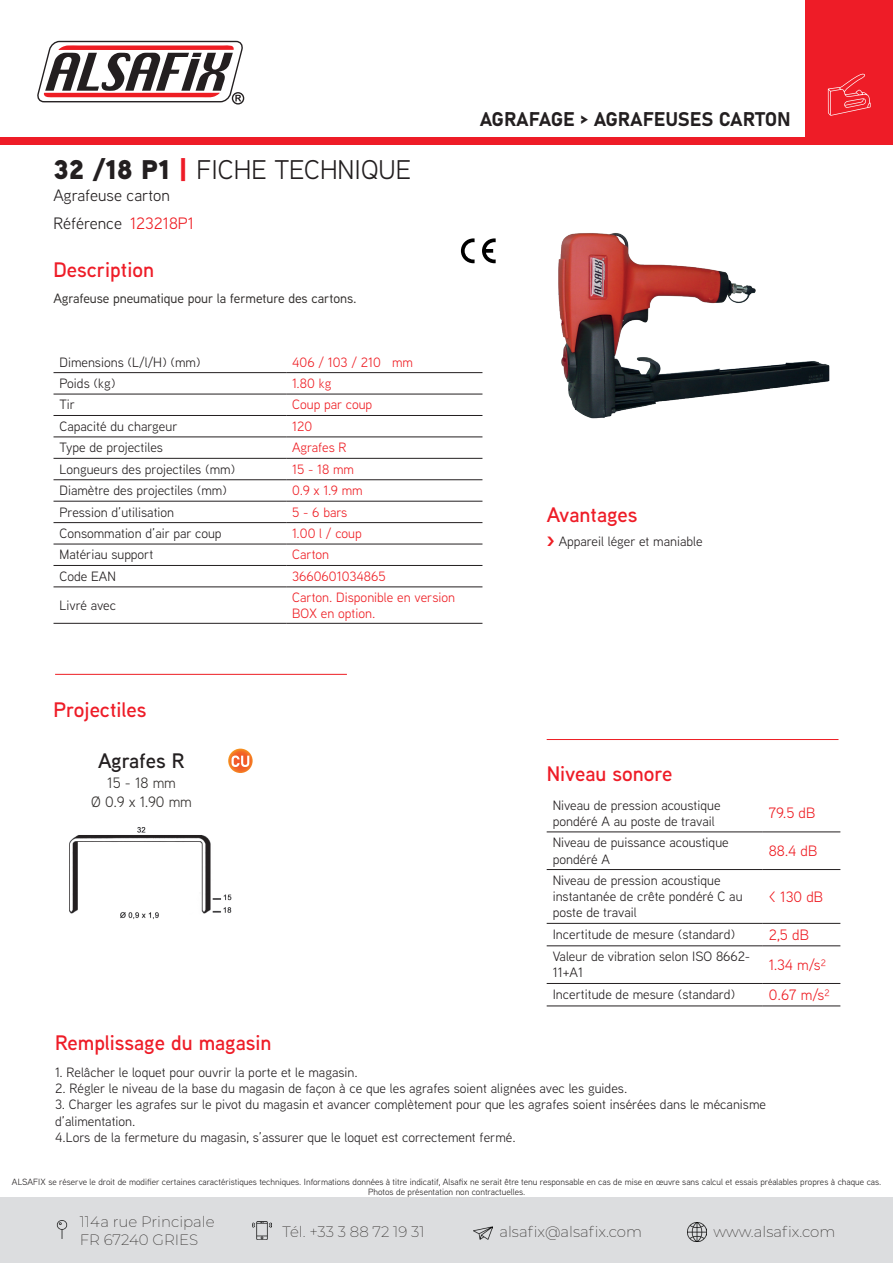
<style>
.page{position:relative;width:893px;height:1263px;background:#fff}
.page>*{position:absolute;margin:0;border:0;box-sizing:border-box;transform-origin:0 0}
.t1{font:27px "Aaux Next";color:#231f20}
.t2{font:600 21px "Aaux Next";color:#ee1c27}
.t3{font:600 21px "Aaux Next";color:#231f20}
.t4{font:19.5px "Bahnschrift";letter-spacing:-.01em;color:#231f20}
.t5{font:16.5px "Aaux Next";color:#231f20}
.t6{font:16.5px "Aaux Next";color:#ee1d23}
.t7{font:200 15px "Montserrat";color:#34312f}
.t8{font:15px "Aaux Next";color:#ee1d23}
.t9{font:15px/19.5px "Aaux Next";color:#34312f;text-align:center}
.t10{font:13.5px/16.2px "Aaux Next";color:#231f20}
.t11{font:13.5px/16.2px "Aaux Next";color:#ee1d23}
.t12{font:500 13.5px "Aaux Next";letter-spacing:-.005em;color:#34312f}
.t13{font:9px/10.8px "Aaux Next";color:#231f20;text-align:center}
.s1{font-weight:900}
.s2{font-weight:900;color:#ee1c27}
.s3{font-weight:900;color:#ee1d23}
</style>
<div class="page">
<div style="left:0;top:1198px;width:893px;height:65px;background:#dcdddf"></div>
<img style="left:56px;top:1220px;width:12px;height:19px">
<img style="left:688px;top:1222px;width:19px;height:19px">
<img style="left:474px;top:1226px;width:18px;height:14px">
<img style="left:253px;top:1221px;width:18px;height:19px">
<div style="left:232px;top:92px;width:12px;height:13px;border:1px solid #231f20;border-radius:50%"></div>
<svg style="left:37px;top:40px;width:208px;height:63px"></svg>
<div style="left:0;top:137px;width:893px;height:8px;background:#ee1c27"></div>
<div style="left:805px;top:0;width:88px;height:139px;background:#ee1c27"></div>
<img style="left:558px;top:233px;width:272px;height:186px">
<svg style="left:461px;top:238px;width:14px;height:25px"></svg>
<svg style="left:482px;top:238px;width:14px;height:25px"></svg>
<img style="left:69px;top:827px;width:163px;height:92px">
<hr style="left:55px;top:674px;width:292px;height:1px;background:#ee1d23">
<svg style="left:828px;top:74px;width:43px;height:42px"></svg>
<svg style="left:228px;top:749px;width:25px;height:24px"></svg>
<svg style="left:228px;top:755px;width:21px;height:18px"></svg>
<hr style="left:547px;top:739px;width:291px;height:1px;background:#ee1d23">
<hr style="left:54px;top:372px;width:232px;height:1px;background:#231f20">
<hr style="left:286px;top:372px;width:196px;height:1px;background:#231f20">
<hr style="left:54px;top:394px;width:232px;height:1px;background:#231f20">
<hr style="left:286px;top:394px;width:196px;height:1px;background:#231f20">
<hr style="left:54px;top:415px;width:232px;height:1px;background:#231f20">
<hr style="left:286px;top:415px;width:196px;height:1px;background:#231f20">
<hr style="left:54px;top:436px;width:232px;height:1px;background:#231f20">
<hr style="left:286px;top:436px;width:196px;height:1px;background:#231f20">
<hr style="left:54px;top:458px;width:232px;height:1px;background:#231f20">
<hr style="left:286px;top:458px;width:196px;height:1px;background:#231f20">
<hr style="left:54px;top:479px;width:232px;height:1px;background:#231f20">
<hr style="left:286px;top:479px;width:196px;height:1px;background:#231f20">
<hr style="left:54px;top:501px;width:232px;height:1px;background:#231f20">
<hr style="left:286px;top:501px;width:196px;height:1px;background:#231f20">
<hr style="left:54px;top:522px;width:232px;height:1px;background:#231f20">
<hr style="left:286px;top:522px;width:196px;height:1px;background:#231f20">
<hr style="left:54px;top:544px;width:232px;height:1px;background:#231f20">
<hr style="left:286px;top:544px;width:196px;height:1px;background:#231f20">
<hr style="left:54px;top:565px;width:232px;height:1px;background:#231f20">
<hr style="left:286px;top:565px;width:196px;height:1px;background:#231f20">
<hr style="left:54px;top:586px;width:232px;height:1px;background:#231f20">
<hr style="left:286px;top:586px;width:196px;height:1px;background:#231f20">
<hr style="left:54px;top:623px;width:232px;height:1px;background:#231f20">
<hr style="left:286px;top:623px;width:196px;height:1px;background:#231f20">
<hr style="left:547px;top:831px;width:216px;height:1px;background:#231f20">
<hr style="left:763px;top:831px;width:77px;height:1px;background:#231f20">
<hr style="left:547px;top:869px;width:216px;height:1px;background:#231f20">
<hr style="left:763px;top:869px;width:77px;height:1px;background:#231f20">
<hr style="left:547px;top:923px;width:216px;height:1px;background:#231f20">
<hr style="left:763px;top:923px;width:77px;height:1px;background:#231f20">
<hr style="left:547px;top:945px;width:216px;height:1px;background:#231f20">
<hr style="left:763px;top:945px;width:77px;height:1px;background:#231f20">
<hr style="left:547px;top:983px;width:216px;height:1px;background:#231f20">
<hr style="left:763px;top:983px;width:77px;height:1px;background:#231f20">
<hr style="left:547px;top:1005px;width:216px;height:1px;background:#231f20">
<hr style="left:763px;top:1005px;width:77px;height:1px;background:#231f20">
<p class="t1" style="left:54px;top:151px;width:359px"><span class="s1">32 /18 P1</span> <span class="s2">|</span> FICHE TECHNIQUE</p>
<p class="t5" style="left:54px;top:185px;width:118px">Agrafeuse carton</p>
<p class="t5" style="left:54px;top:212px;width:70px">Référence</p>
<p class="t6" style="left:130px;top:212px;width:65px">123218P1</p>
<p class="t2" style="left:54px;top:255px;width:102px">Description</p>
<p class="t12" style="left:54px;top:289px;width:305px">Agrafeuse pneumatique pour la fermeture des cartons.</p>
<p class="t10" style="left:60px;top:353px;width:142px">Dimensions (L/l/H) (mm)</p>
<p class="t11" style="left:292px;top:353px;width:122px">406 / 103 / 210 mm</p>
<p class="t10" style="left:60px;top:375px;width:57px">Poids (kg)</p>
<p class="t11" style="left:292px;top:375px;width:41px">1.80 kg</p>
<p class="t10" style="left:60px;top:396px;width:17px">Tir</p>
<p class="t11" style="left:292px;top:396px;width:82px">Coup par coup</p>
<p class="t10" style="left:60px;top:418px;width:119px">Capacité du chargeur</p>
<p class="t11" style="left:292px;top:418px;width:22px">120</p>
<p class="t10" style="left:60px;top:439px;width:105px">Type de projectiles</p>
<p class="t11" style="left:292px;top:439px;width:56px">Agrafes R</p>
<p class="t10" style="left:60px;top:460px;width:177px">Longueurs des projectiles (mm)</p>
<p class="t11" style="left:292px;top:460px;width:63px">15 - 18 mm</p>
<p class="t10" style="left:60px;top:482px;width:169px">Diamètre des projectiles (mm)</p>
<p class="t11" style="left:292px;top:482px;width:72px">0.9 x 1.9 mm</p>
<p class="t10" style="left:60px;top:503px;width:116px">Pression d’utilisation</p>
<p class="t11" style="left:292px;top:503px;width:57px">5 - 6 bars</p>
<p class="t10" style="left:60px;top:525px;width:164px">Consommation d’air par coup</p>
<p class="t11" style="left:292px;top:525px;width:71px">1.00 l / coup</p>
<p class="t10" style="left:60px;top:546px;width:95px">Matériau support</p>
<p class="t11" style="left:292px;top:546px;width:39px">Carton</p>
<p class="t10" style="left:60px;top:568px;width:58px">Code EAN</p>
<p class="t11" style="left:292px;top:568px;width:95px">3660601034865</p>
<p class="t10" style="left:60px;top:596px;width:58px">Livré avec</p>
<p class="t11" style="left:292px;top:589px;width:164px">Carton. Disponible en version<br>BOX en option.</p>
<p class="t4" style="left:480px;top:104px;width:313px">AGRAFAGE &gt; AGRAFEUSES CARTON</p>
<p class="t2" style="left:547px;top:501px;width:92px">Avantages</p>
<p class="t10" style="left:547px;top:533px;width:157px"><span class="s3">&gt;</span> Appareil léger et maniable</p>
<p class="t2" style="left:54px;top:695px;width:94px">Projectiles</p>
<p class="t3" style="left:98px;top:746px;width:88px">Agrafes R</p>
<p class="t9" style="left:91px;top:772px;width:102px">15 - 18 mm<br>Ø 0.9 x 1.90 mm</p>
<p class="t2" style="left:547px;top:759px;width:127px">Niveau sonore</p>
<p class="t10" style="left:553px;top:796px;width:169px">Niveau de pression acoustique pondéré A au poste de travail</p>
<p class="t8" style="left:769px;top:803px;width:48px">79.5 dB</p>
<p class="t10" style="left:553px;top:834px;width:178px">Niveau de puissance acoustique pondéré A</p>
<p class="t8" style="left:769px;top:841px;width:50px">88.4 dB</p>
<p class="t10" style="left:553px;top:872px;width:191px">Niveau de pression acoustique instantanée de crête pondéré C au poste de travail</p>
<p class="t8" style="left:769px;top:886px;width:56px">&lt; 130 dB</p>
<p class="t10" style="left:553px;top:926px;width:184px">Incertitude de mesure (standard)</p>
<p class="t8" style="left:769px;top:924px;width:42px">2,5 dB</p>
<p class="t10" style="left:553px;top:948px;width:199px">Valeur de vibration selon ISO 8662-<br>11+A1</p>
<p class="t8" style="left:769px;top:954px;width:59px">1.34 m/s²</p>
<p class="t10" style="left:553px;top:986px;width:184px">Incertitude de mesure (standard)</p>
<p class="t8" style="left:769px;top:985px;width:62px">0.67 m/s²</p>
<p class="t2" style="left:55px;top:1028px;width:218px">Remplissage du magasin</p>
<p class="t10" style="left:55px;top:1063px;width:304px">1. Relâcher le loquet pour ouvrir la porte et le magasin.</p>
<p class="t10" style="left:55px;top:1080px;width:574px">2. Régler le niveau de la base du magasin de façon à ce que les agrafes soient alignées avec les guides.</p>
<p class="t10" style="left:55px;top:1096px;width:712px">3. Charger les agrafes sur le pivot du magasin et avancer complètement pour que les agrafes soient insérées dans le mécanisme d’alimentation.<br>4.Lors de la fermeture du magasin, s’assurer que le loquet est correctement fermé.</p>
<p class="t13" style="left:12px;top:1176px;width:871px">ALSAFIX se réserve le droit de modifier certaines caractéristiques techniques. Informations données à titre indicatif, Alsafix ne serait être tenu responsable en cas de mise en œuvre sans calcul et essais préalables propres à chaque cas.<br>Photos de présentation non contractuelles.</p>
<p class="t7" style="left:80px;top:1212px;width:136px">114a rue Principale</p>
<p class="t7" style="left:80px;top:1230px;width:120px">FR 67240 GRIES</p>
<p class="t7" style="left:283px;top:1221px;width:144px">Tél. +33 3 88 72 19 31</p>
<p class="t7" style="left:499px;top:1221px;width:144px">alsafix@alsafix.com</p>
<p class="t7" style="left:713px;top:1221px;width:124px">www.alsafix.com</p>
</div>
